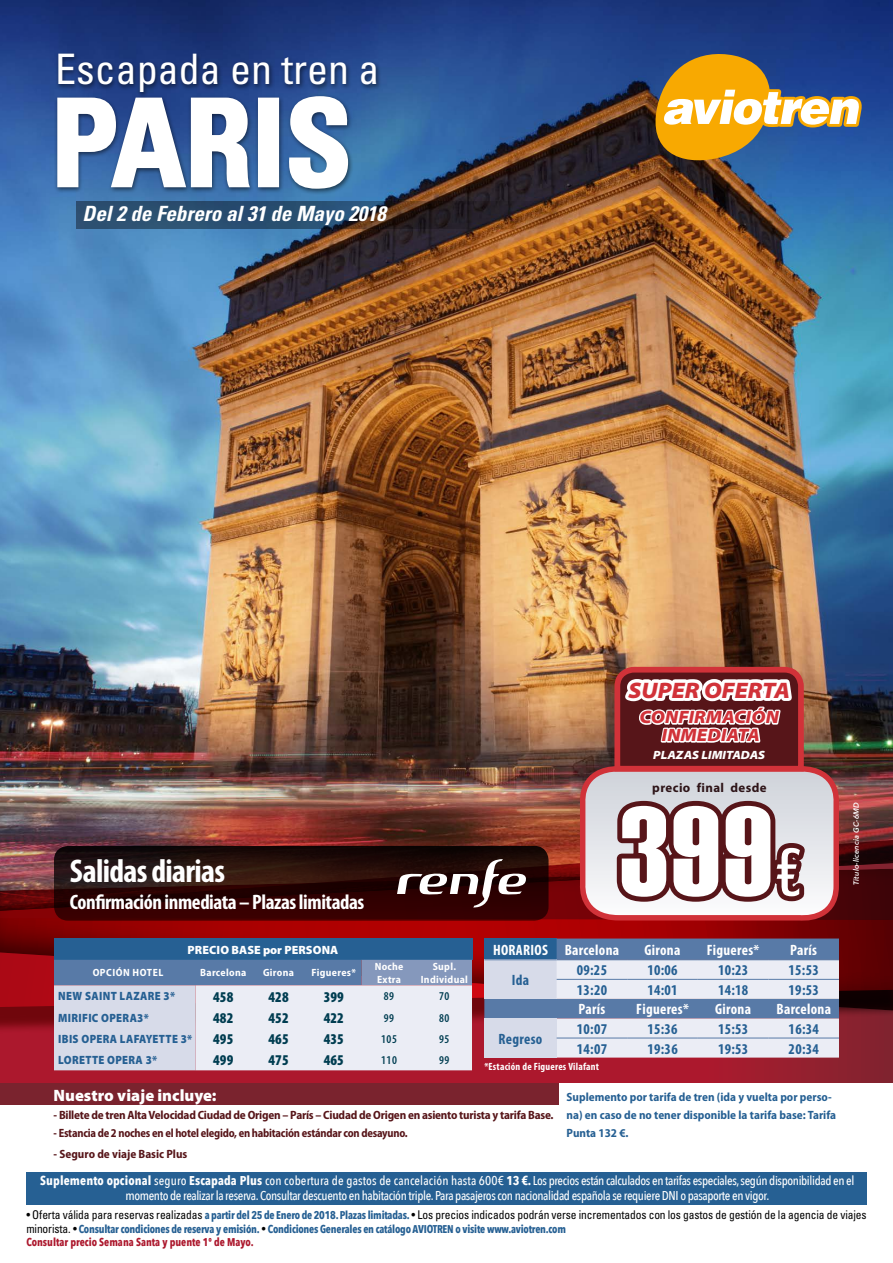
<style>
.page{position:relative;width:893px;height:1263px;background:#fff}
.page>*{position:absolute;margin:0;border:0;box-sizing:border-box;transform-origin:0 0}
.t1{font:127.5px "Haettenschweiler";color:#fff}
.t2{font:700 condensed 120px "Univers LT Std";color:#fff}
.t3{font:ultra-condensed 66px "Univers LT Std";color:#fff}
.t4{font:condensed 42px "Univers LT Std";color:#fff}
.t5{font:700 condensed 33px "Myriad Pro";letter-spacing:-.02em;color:#fff}
.t6{font:italic 900 semi-expanded 22.5px "Myriad Pro";color:#d13239}
.t7{font:700 condensed 21px "Myriad Pro";letter-spacing:-.02em;color:#fff}
.t8{font:italic 700 condensed 21px "Univers LT Std";color:#fff}
.t9{font:italic 900 semi-expanded 18px/18px "Myriad Pro";color:#d13239;text-align:center}
.t10{font:900 16.5px "Myriad Pro";color:#fff}
.t11{font:700 condensed 15px "Myriad Pro";letter-spacing:.02em;color:#266093}
.t12{font:700 condensed 15px "Myriad Pro";letter-spacing:.02em;color:#fff}
.t13{font:900 condensed 15px "Myriad Pro";letter-spacing:.01em;color:#003d51}
.t14{font:700 12.9px "Myriad Pro";letter-spacing:.03em;color:#2e1418}
.t15{font:500 12.75px/15.3px "Avenir Next Condensed";letter-spacing:-.03em;color:#fff;text-align:center}
.t16{font:condensed 12px "Univers LT Std";letter-spacing:-.01em;color:#000;scale:.96 1}
.t17{font:700 semi-condensed 12px/18px "Myriad Pro";color:#266093}
.t18{font:700 semi-condensed 12px "Myriad Pro";letter-spacing:-.02em;color:#571519}
.t19{font:700 semi-condensed 12px "Myriad Pro";letter-spacing:-.02em;color:#571519;scale:.94 1}
.t20{font:900 12px "Myriad Pro";letter-spacing:.03em;color:#266093;scale:.9 1}
.t21{font:700 semi-condensed 12px "Myriad Pro";color:#571519}
.t22{font:900 12px "Myriad Pro";letter-spacing:.01em;color:#fff}
.t23{font:600 condensed 12px "Myriad Pro";letter-spacing:.04em;color:#003d51}
.t24{font:italic 900 semi-expanded 12px "Myriad Pro";color:#fff}
.t25{font:700 11.25px/13.5px "Avenir Next Condensed";letter-spacing:-.02em;color:#266093;scale:.96 1}
.t26{font:700 semi-condensed 10.5px/12.6px "Myriad Pro";letter-spacing:.03em;color:#fff}
.t27{font:700 condensed 10.5px "Myriad Pro";letter-spacing:.02em;color:#fff}
.t28{font:700 semi-condensed 10.5px "Myriad Pro";letter-spacing:.05em;color:#fff}
.t29{font:italic 600 7.5px "Avenir Next";letter-spacing:.02em;color:#fff}
.s1{font-weight:700}
.s2{font-family:"Avenir Next Condensed";font-weight:700;font-stretch:normal;font-size:11.25px;color:#266093}
.s3{font-family:"Univers LT Std";font-weight:400;font-stretch:condensed;font-size:12px;color:#000}
.s4{color:#ac182d}
</style>
<div class="page">
<div style="left:0;top:0;width:893px;height:913px;background:#000;opacity:.4"></div>
<svg style="left:0;top:838px;width:893px;height:245px;background:#8e202b"></svg>
<div style="left:0;top:929px;width:893px;height:106px;background:#000;opacity:.9"></div>
<svg style="left:0;top:918px;width:893px;height:90px;background:#8d0104"></svg>
<div style="left:0;top:1083px;width:558px;height:22px;background:#7a232e"></div>
<div style="left:26px;top:1172px;width:841px;height:33px;background:#266093"></div>
<img style="left:577px;top:583px;width:265px;height:340px">
<svg style="left:54px;top:846px;width:495px;height:75px;background:#290807"></svg>
<svg style="left:397px;top:859px;width:130px;height:49px"></svg>
<div style="left:54px;top:938px;width:418px;height:22px;background:#266093"></div>
<svg style="left:54px;top:960px;width:418px;height:110px;background:#c6cfe0"></svg>
<svg style="left:484px;top:938px;width:355px;height:119px;background:#afbed4"></svg>
<div style="left:484px;top:1018px;width:73px;height:39px;background:#d7dbe9"></div>
<hr style="left:484px;top:959px;width:73px;height:1px;background:#587aa7">
<hr style="left:557px;top:959px;width:70px;height:1px;background:#587aa7">
<hr style="left:627px;top:959px;width:71px;height:1px;background:#587aa7">
<hr style="left:698px;top:959px;width:70px;height:1px;background:#587aa7">
<hr style="left:768px;top:959px;width:71px;height:1px;background:#587aa7">
<hr style="left:557px;top:979px;width:70px;height:1px;background:#587aa7">
<hr style="left:627px;top:979px;width:71px;height:1px;background:#587aa7">
<hr style="left:698px;top:979px;width:70px;height:1px;background:#587aa7">
<hr style="left:768px;top:979px;width:71px;height:1px;background:#587aa7">
<hr style="left:557px;top:1038px;width:70px;height:1px;background:#587aa7">
<hr style="left:627px;top:1038px;width:71px;height:1px;background:#587aa7">
<hr style="left:698px;top:1038px;width:70px;height:1px;background:#587aa7">
<hr style="left:768px;top:1038px;width:71px;height:1px;background:#587aa7">
<svg style="left:647px;top:49px;width:215px;height:117px;background:#8d8268"></svg>
<div style="left:54px;top:94px;width:300px;height:101px;background:#000;opacity:.55"></div>
<svg style="left:56px;top:99px;width:197px;height:90px;background:#4a6186"></svg>
<div style="left:258px;top:98px;width:21px;height:89px;border:3px solid #fff"></div>
<svg style="left:288px;top:99px;width:62px;height:91px;background:#506c8c"></svg>
<div style="left:55px;top:52px;width:327px;height:47px;background:#000;opacity:.55"></div>
<svg style="left:77px;top:201px;width:543px;height:28px;background:#43454b"></svg>
<h3 class="t4" style="left:55px;top:43px;width:326px">Escapada en tren a</h3>
<h2 class="t2" style="left:51px;top:69px;width:302px">PARIS</h2>
<h3 class="t8" style="left:83px;top:200px;width:305px">Del 2 de Febrero al 31 de Mayo 2018</h3>
<h3 class="t6" style="left:628px;top:677px;width:163px">SUPER OFERTA</h3>
<h3 class="t9" style="left:639px;top:708px;width:141px">CONFIRMACIÓN<br>INMEDIATA</h3>
<p class="t24" style="left:653px;top:748px;width:113px">PLAZAS LIMITADAS</p>
<p class="t14" style="left:652px;top:780px;width:116px">precio final desde</p>
<p class="t29" style="left:852px;top:885px;width:85px;rotate:-90deg">Título-licencia GC-6MD</p>
<h1 class="t1" style="left:620px;top:765px;width:154px">399</h1>
<h3 class="t3" style="left:776px;top:835px;width:26px">€</h3>
<h3 class="t5" style="left:70px;top:853px;width:157px">Salidas diarias</h3>
<h3 class="t7" style="left:70px;top:891px;width:296px">Confirmación inmediata – Plazas limitadas</h3>
<p class="t22" style="left:188px;top:943px;width:152px">PRECIO BASE por PERSONA</p>
<p class="t28" style="left:93px;top:967px;width:72px">OPCIÓN HOTEL</p>
<p class="t26" style="left:200px;top:967px;width:48px">Barcelona</p>
<p class="t26" style="left:263px;top:967px;width:32px">Girona</p>
<p class="t26" style="left:312px;top:967px;width:46px">Figueres*</p>
<p class="t26" style="left:375px;top:960px;width:30px">Noche<br>Extra</p>
<p class="t26" style="left:421px;top:960px;width:49px;text-align:center">Supl.<br>Individual</p>
<p class="t20" style="left:58px;top:989px;width:131px">NEW SAINT LAZARE 3*</p>
<p class="t13" style="left:213px;top:988px;width:22px">458</p>
<p class="t13" style="left:268px;top:988px;width:22px">428</p>
<p class="t13" style="left:324px;top:988px;width:22px">399</p>
<p class="t23" style="left:384px;top:990px;width:12px">89</p>
<p class="t23" style="left:439px;top:990px;width:12px">70</p>
<p class="t20" style="left:58px;top:1011px;width:102px">MIRIFIC OPERA3*</p>
<p class="t13" style="left:213px;top:1009px;width:22px">482</p>
<p class="t13" style="left:268px;top:1009px;width:22px">452</p>
<p class="t13" style="left:324px;top:1009px;width:22px">422</p>
<p class="t23" style="left:384px;top:1011px;width:12px">99</p>
<p class="t23" style="left:439px;top:1011px;width:12px">80</p>
<p class="t20" style="left:58px;top:1032px;width:151px">IBIS OPERA LAFAYETTE 3*</p>
<p class="t13" style="left:213px;top:1031px;width:22px">495</p>
<p class="t13" style="left:268px;top:1031px;width:22px">465</p>
<p class="t13" style="left:324px;top:1031px;width:22px">435</p>
<p class="t23" style="left:381px;top:1032px;width:17px">105</p>
<p class="t23" style="left:439px;top:1032px;width:12px">95</p>
<p class="t20" style="left:58px;top:1053px;width:112px">LORETTE OPERA 3*</p>
<p class="t13" style="left:213px;top:1052px;width:22px">499</p>
<p class="t13" style="left:268px;top:1052px;width:22px">475</p>
<p class="t13" style="left:324px;top:1052px;width:22px">465</p>
<p class="t23" style="left:381px;top:1054px;width:17px">110</p>
<p class="t23" style="left:439px;top:1054px;width:12px">99</p>
<p class="t12" style="left:493px;top:941px;width:128px">HORARIOS Barcelona</p>
<p class="t12" style="left:644px;top:941px;width:37px">Girona</p>
<p class="t12" style="left:707px;top:941px;width:54px">Figueres*</p>
<p class="t12" style="left:790px;top:941px;width:28px">París</p>
<p class="t11" style="left:512px;top:972px;width:19px">Ida</p>
<p class="t11" style="left:577px;top:962px;width:32px">09:25</p>
<p class="t11" style="left:647px;top:962px;width:32px">10:06</p>
<p class="t11" style="left:718px;top:962px;width:32px">10:23</p>
<p class="t11" style="left:789px;top:962px;width:32px">15:53</p>
<p class="t11" style="left:577px;top:982px;width:32px">13:20</p>
<p class="t11" style="left:647px;top:982px;width:32px">14:01</p>
<p class="t11" style="left:718px;top:982px;width:32px">14:18</p>
<p class="t11" style="left:789px;top:982px;width:32px">19:53</p>
<p class="t12" style="left:579px;top:1001px;width:28px">París</p>
<p class="t12" style="left:636px;top:1001px;width:54px">Figueres*</p>
<p class="t12" style="left:715px;top:1001px;width:37px">Girona</p>
<p class="t12" style="left:776px;top:1001px;width:56px">Barcelona</p>
<p class="t11" style="left:577px;top:1020px;width:32px">10:07</p>
<p class="t11" style="left:647px;top:1020px;width:32px">15:36</p>
<p class="t11" style="left:718px;top:1020px;width:32px">15:53</p>
<p class="t11" style="left:789px;top:1020px;width:32px">16:34</p>
<p class="t11" style="left:577px;top:1040px;width:32px">14:07</p>
<p class="t11" style="left:647px;top:1040px;width:32px">19:36</p>
<p class="t11" style="left:718px;top:1040px;width:32px">19:53</p>
<p class="t11" style="left:789px;top:1040px;width:32px">20:34</p>
<p class="t27" style="left:484px;top:1061px;width:116px">*Estación de Figueres Vilafant</p>
<p class="t17" style="left:567px;top:1088px;width:271px">Suplemento por tarifa de tren (ida y vuelta por perso&shy;na) en caso de no tener disponible la tarifa base: Tarifa<br>Punta 132 €.</p>
<p class="t11" style="left:499px;top:1030px;width:45px">Regreso</p>
<p class="t10" style="left:54px;top:1086px;width:165px">Nuestro viaje incluye:</p>
<p class="t18" style="left:54px;top:1108px;width:501px">- Billete de tren Alta Velocidad Ciudad de Origen – París – Ciudad de Origen en asiento turista y tarifa Base.</p>
<p class="t19" style="left:54px;top:1126px;width:378px">- Estancia de 2 noches en el hotel elegido, en habitación estándar con desayuno.</p>
<p class="t21" style="left:54px;top:1147px;width:135px">- Seguro de viaje Basic Plus</p>
<p class="t15" style="left:40px;top:1173px;width:816px"><span class="s1">Suplemento opcional</span> seguro <span class="s1">Escapada Plus</span> con cobertura de gastos de cancelación hasta 600€ <span class="s1">13 €.</span> Los precios están calculados en tarifas especiales, según disponibilidad en el momento de realizar la reserva. Consultar descuento en habitación triple. Para pasajeros con nacionalidad española se requiere DNI o pasaporte en vigor.</p>
<p class="t16" style="left:26px;top:1207px;width:877px">• Oferta válida para reservas realizadas <span class="s2">a partir del 25 de Enero de 2018. Plazas limitadas.</span> • Los precios indicados podrán verse incrementados con los gastos de gestión de la agencia de viajes</p>
<p class="t25" style="left:26px;top:1222px;width:564px"><span class="s3">minorista. •</span> Consultar condiciones de reserva y emisión. <span class="s3">•</span> Condiciones Generales en catálogo AVIOTREN o visite www.aviotren.com<br><span class="s4">Consultar precio Semana Santa y puente 1º de Mayo.</span></p>
</div>
